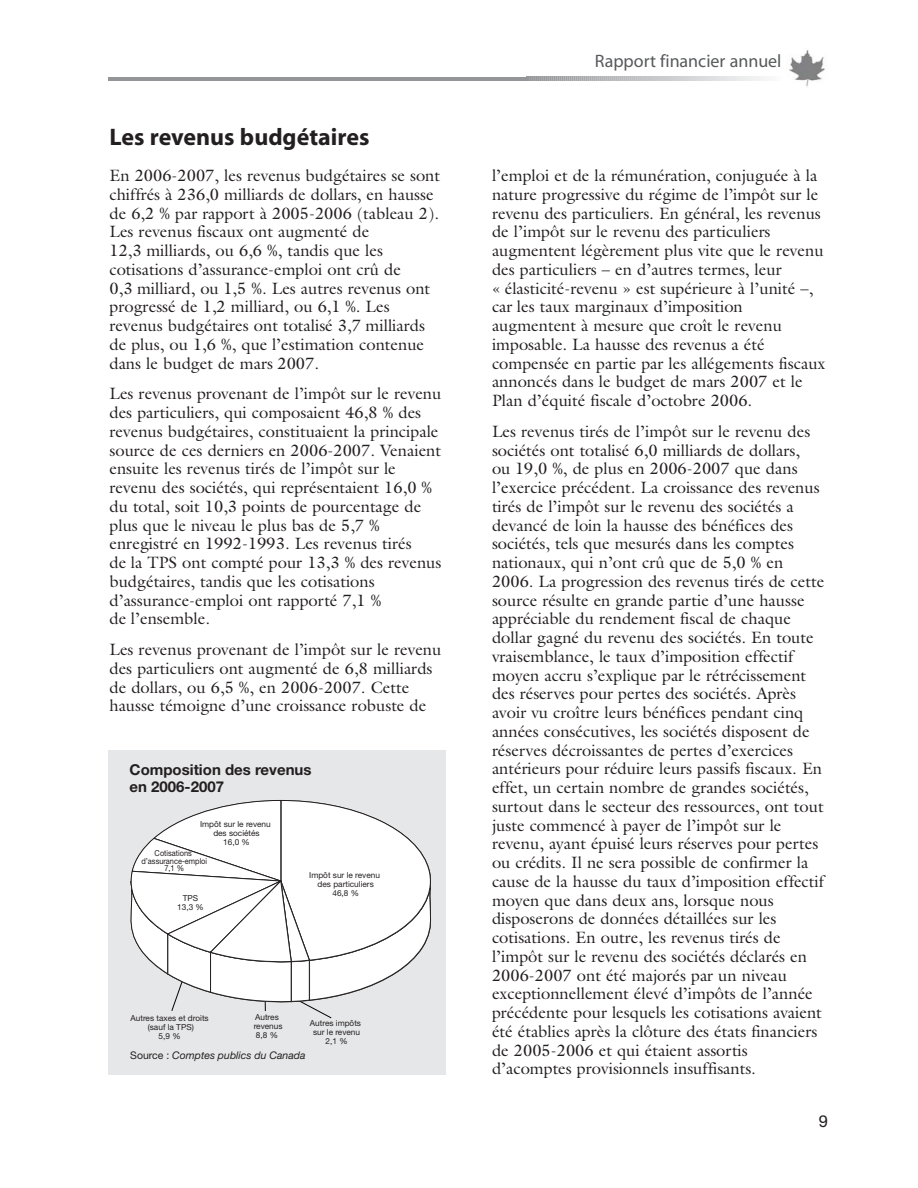
<style>
.page{position:relative;width:918px;height:1188px;background:#fff}
.page>*{position:absolute;margin:0;border:0;box-sizing:border-box;transform-origin:0 0}
.t1{font:700 24px "Myriad";color:#231f20}
.t2{font:18px "Myriad";color:#58595b}
.t3{font:16.5px/18.8px "Galliard";color:#231f20}
.t4{font:16.5px "Helvetica Neue";color:#231f20}
.t5{font:700 15px/16.5px "Helvetica Neue";color:#231f20}
.t6{font:italic 10.5px "Helvetica Neue";color:#231f20}
.t7{font:8.25px/9px "Helvetica Neue";color:#231f20;text-align:center}
.t8{font:8.25px/7.5px "Helvetica Neue";color:#231f20;text-align:center;scale:.9 1}
.s1{font-style:normal}
</style>
<div class="page">
<svg style="left:527px;top:77px;width:239px;height:4px"></svg>
<hr style="left:108px;top:77px;width:419px;height:4px;background:#939598">
<img style="left:789px;top:50px;width:36px;height:37px">
<div style="left:108px;top:751px;width:338px;height:324px;background:#e6e7e8"></div>
<svg style="left:130px;top:800px;width:301px;height:219px"></svg>
<h1 class="t1" style="left:110px;top:127px;width:261px">Les revenus budgétaires</h1>
<p class="t3" style="left:110px;top:168px;width:332px">En 2006-2007, les revenus budgétaires se sont chiffrés à 236,0 milliards de dollars, en hausse de 6,2 % par rapport à 2005-2006 (tableau 2).<br>Les revenus fiscaux ont augmenté de<br>12,3 milliards, ou 6,6 %, tandis que les cotisations d’assurance-emploi ont crû de<br>0,3 milliard, ou 1,5 %. Les autres revenus ont progressé de 1,2 milliard, ou 6,1 %. Les revenus budgétaires ont totalisé 3,7 milliards de plus, ou 1,6 %, que l’estimation contenue dans le budget de mars 2007.</p>
<p class="t3" style="left:110px;top:386px;width:333px">Les revenus provenant de l’impôt sur le revenu des particuliers, qui composaient 46,8 % des revenus budgétaires, constituaient la principale source de ces derniers en 2006-2007. Venaient ensuite les revenus tirés de l’impôt sur le revenu des sociétés, qui représentaient 16,0 % du total, soit 10,3 points de pourcentage de plus que le niveau le plus bas de 5,7 % enregistré en 1992-1993. Les revenus tirés<br>de la TPS ont compté pour 13,3 % des revenus budgétaires, tandis que les cotisations d’assurance-emploi ont rapporté 7,1 %<br>de l’ensemble.</p>
<p class="t3" style="left:110px;top:642px;width:333px">Les revenus provenant de l’impôt sur le revenu des particuliers ont augmenté de 6,8 milliards de dollars, ou 6,5 %, en 2006-2007. Cette hausse témoigne d’une croissance robuste de</p>
<p class="t5" style="left:130px;top:763px;width:183px">Composition des revenus en 2006-2007</p>
<p class="t7" style="left:200px;top:821px;width:72px">Impôt sur le revenu des sociétés<br>16,0 %</p>
<p class="t8" style="left:142px;top:850px;width:75px">Cotisations d’assurance-emploi<br>7,1 %</p>
<p class="t7" style="left:177px;top:894px;width:28px">TPS<br>13,3 %</p>
<p class="t7" style="left:309px;top:871px;width:72px">Impôt sur le revenu des particuliers<br>46,8 %</p>
<p class="t7" style="left:131px;top:1015px;width:80px">Autres taxes et droits (sauf la TPS)<br>5,9 %</p>
<p class="t7" style="left:254px;top:1013px;width:30px;text-align:left">Autres revenus<br>8,8 %</p>
<p class="t7" style="left:310px;top:1019px;width:53px">Autres impôts sur le revenu<br>2,1 %</p>
<p class="t6" style="left:130px;top:1051px;width:177px"><span class="s1">Source :</span> Comptes publics du Canada</p>
<p class="t2" style="left:595px;top:55px;width:188px">Rapport financier annuel</p>
<p class="t3" style="left:492px;top:168px;width:335px">l’emploi et de la rémunération, conjuguée à la nature progressive du régime de l’impôt sur le revenu des particuliers. En général, les revenus de l’impôt sur le revenu des particuliers augmentent légèrement plus vite que le revenu des particuliers – en d’autres termes, leur<br>« élasticité-revenu » est supérieure à l’unité –, car les taux marginaux d’imposition augmentent à mesure que croît le revenu imposable. La hausse des revenus a été compensée en partie par les allégements fiscaux annoncés dans le budget de mars 2007 et le Plan d’équité fiscale d’octobre 2006.</p>
<p class="t3" style="left:492px;top:424px;width:334px">Les revenus tirés de l’impôt sur le revenu des sociétés ont totalisé 6,0 milliards de dollars,<br>ou 19,0 %, de plus en 2006-2007 que dans l’exercice précédent. La croissance des revenus tirés de l’impôt sur le revenu des sociétés a devancé de loin la hausse des bénéfices des sociétés, tels que mesurés dans les comptes nationaux, qui n’ont crû que de 5,0 % en 2006. La progression des revenus tirés de cette source résulte en grande partie d’une hausse appréciable du rendement fiscal de chaque dollar gagné du revenu des sociétés. En toute vraisemblance, le taux d’imposition effectif moyen accru s’explique par le rétrécissement des réserves pour pertes des sociétés. Après avoir vu croître leurs bénéfices pendant cinq années consécutives, les sociétés disposent de réserves décroissantes de pertes d’exercices antérieurs pour réduire leurs passifs fiscaux. En effet, un certain nombre de grandes sociétés, surtout dans le secteur des ressources, ont tout juste commencé à payer de l’impôt sur le revenu, ayant épuisé leurs réserves pour pertes ou crédits. Il ne sera possible de confirmer la cause de la hausse du taux d’imposition effectif moyen que dans deux ans, lorsque nous disposerons de données détaillées sur les cotisations. En outre, les revenus tirés de l’impôt sur le revenu des sociétés déclarés en 2006-2007 ont été majorés par un niveau exceptionnellement élevé d’impôts de l’année précédente pour lesquels les cotisations avaient été établies après la clôture des états financiers de 2005-2006 et qui étaient assortis d’acomptes provisionnels insuffisants.</p>
<p class="t4" style="left:819px;top:1115px;width:11px">9</p>
</div>
